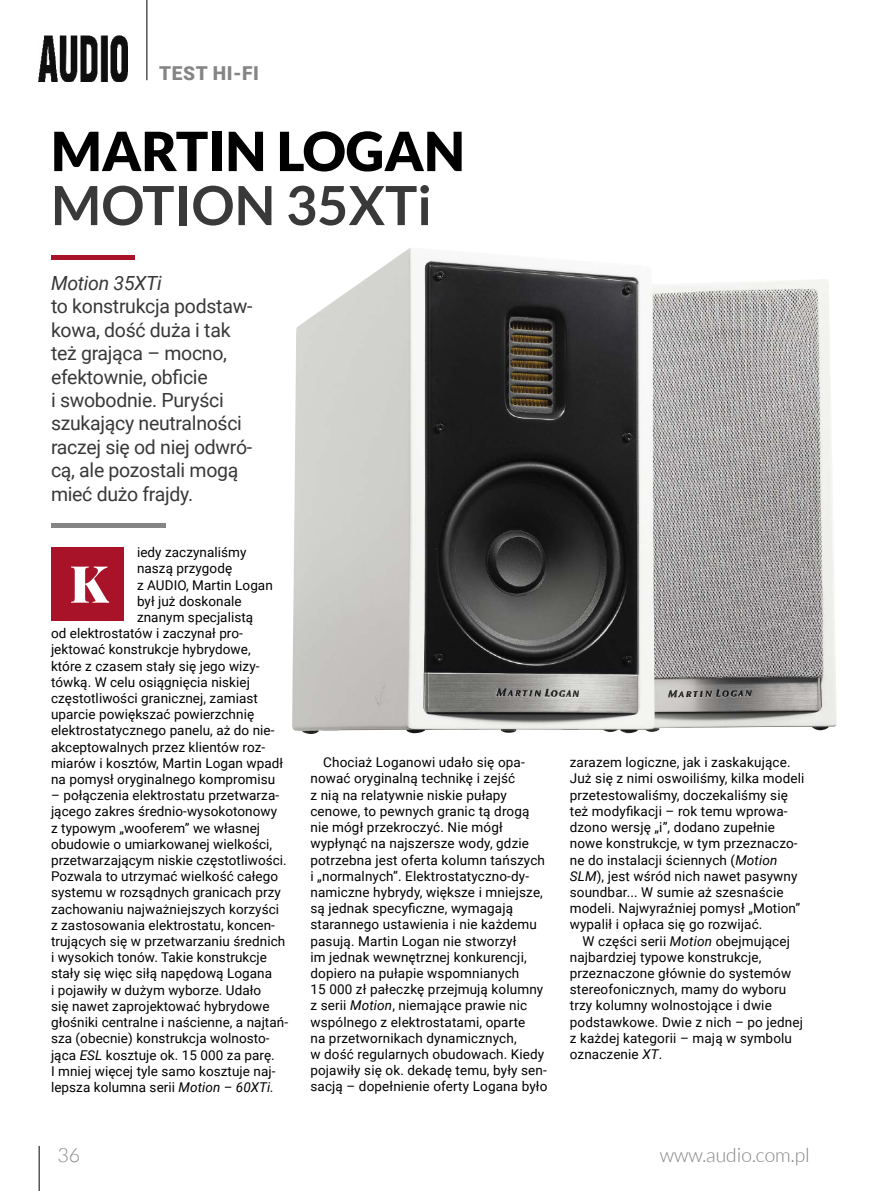
<style>
.page{position:relative;width:893px;height:1191px;background:#fff}
.page>*{position:absolute;margin:0;border:0;box-sizing:border-box;transform-origin:0 0}
.t1{font:900 54px "Lato";color:#000}
.t2{font:700 54px "Lato";color:#393939}
.t3{font:900 51.15px "Playfair Display";color:#fff}
.t4{font:19.5px/23.4px "Roboto";letter-spacing:-.015em;color:#393939}
.t5{font:300 19.5px "Lato";color:#858585}
.t6{font:italic 19.5px "Roboto";letter-spacing:-.015em;color:#393939}
.t7{font:900 19.2px "Roboto";letter-spacing:.035em;color:#858585}
.t8{font:13.5px/16.2px "Roboto";letter-spacing:.01em;color:#000}
.s1{font-style:italic}
</style>
<div class="page">
<hr style="left:39px;top:1145px;width:1px;height:46px;background:#000">
<hr style="left:147px;top:0;width:1px;height:80px;background:#000">
<img style="left:39px;top:35px;width:89px;height:46px">
<hr style="left:51px;top:255px;width:84px;height:4px;background:#a9132a">
<hr style="left:51px;top:523px;width:114px;height:4px;background:#858585">
<div style="left:51px;top:547px;width:73px;height:74px;background:#a9132a"></div>
<img style="left:292px;top:248px;width:545px;height:486px">
<h3 class="t7" style="left:159px;top:60px;width:101px">TEST HI-FI</h3>
<h1 class="t1" style="left:51px;top:120px;width:415px">MARTIN LOGAN</h1>
<h1 class="t2" style="left:51px;top:174px;width:382px">MOTION 35XTi</h1>
<h3 class="t6" style="left:51px;top:269px;width:112px">Motion 35XTi</h3>
<h3 class="t4" style="left:51px;top:294px;width:203px">to konstrukcja podstaw&shy;kowa, dość duża i tak też grająca – mocno, efektownie, obficie<br>i swobodnie. Puryści szukający neutralności raczej się od niej odwró&shy;cą, ale pozostali mogą mieć dużo frajdy.</h3>
<p class="t8" style="left:137px;top:544px;width:111px">iedy zaczynaliśmy</p>
<p class="t8" style="left:137px;top:560px;width:97px">naszą przygodę</p>
<p class="t8" style="left:137px;top:576px;width:137px">z AUDIO, Martin Logan</p>
<p class="t8" style="left:137px;top:592px;width:106px">był już doskonale</p>
<p class="t8" style="left:137px;top:608px;width:118px">znanym specjalistą</p>
<p class="t8" style="left:51px;top:625px;width:193px">od elektrostatów i zaczynał pro-</p>
<p class="t8" style="left:51px;top:641px;width:201px">jektować konstrukcje hybrydowe,</p>
<p class="t8" style="left:51px;top:657px;width:210px">które z czasem stały się jego wizy-</p>
<p class="t8" style="left:51px;top:673px;width:200px">tówką. W celu osiągnięcia niskiej</p>
<p class="t8" style="left:51px;top:689px;width:208px">częstotliwości granicznej, zamiast</p>
<p class="t8" style="left:51px;top:706px;width:205px">uparcie powiększać powierzchnię</p>
<p class="t8" style="left:51px;top:722px;width:225px">elektrostatycznego panelu, aż do nie-</p>
<p class="t8" style="left:51px;top:738px;width:216px">akceptowalnych przez klientów roz-</p>
<p class="t8" style="left:51px;top:754px;width:234px">miarów i kosztów, Martin Logan wpadł</p>
<p class="t8" style="left:51px;top:770px;width:226px">na pomysł oryginalnego kompromisu</p>
<p class="t8" style="left:51px;top:787px;width:239px">– połączenia elektrostatu przetwarza&shy;jącego zakres średnio-wysokotonowy<br>z typowym „wooferem” we własnej obudowie o umiarkowanej wielkości, przetwarzającym niskie częstotliwości.<br>Pozwala to utrzymać wielkość całego systemu w rozsądnych granicach przy zachowaniu najważniejszych korzyści z zastosowania elektrostatu, koncen&shy;trujących się w przetwarzaniu średnich i wysokich tonów. Takie konstrukcje stały się więc siłą napędową Logana<br>i pojawiły w dużym wyborze. Udało<br>się nawet zaprojektować hybrydowe głośniki centralne i naścienne, a najtań&shy;sza (obecnie) konstrukcja wolnosto&shy;jąca <span class="s1">ESL</span> kosztuje ok. 15 000 za parę.<br>I mniej więcej tyle samo kosztuje naj&shy;lepsza kolumna serii <span class="s1">Motion – 60XTi.</span></p>
<h2 class="t3" style="left:70px;top:543px;width:40px">K</h2>
<p class="t8" style="left:310px;top:754px;width:238px;text-indent:13px">Chociaż Loganowi udało się opa&shy;nować oryginalną technikę i zejść<br>z nią na relatywnie niskie pułapy cenowe, to pewnych granic tą drogą nie mógł przekroczyć. Nie mógł wypłynąć na najszersze wody, gdzie potrzebna jest oferta kolumn tańszych i „normalnych”. Elektrostatyczno-dy&shy;namiczne hybrydy, większe i mniejsze, są jednak specyficzne, wymagają starannego ustawienia i nie każdemu pasują. Martin Logan nie stworzył<br>im jednak wewnętrznej konkurencji, dopiero na pułapie wspomnianych<br>15 000 zł pałeczkę przejmują kolumny z serii <span class="s1">Motion</span>, niemające prawie nic wspólnego z elektrostatami, oparte<br>na przetwornikach dynamicznych,<br>w dość regularnych obudowach. Kiedy pojawiły się ok. dekadę temu, były sen&shy;sacją – dopełnienie oferty Logana było</p>
<p class="t8" style="left:570px;top:754px;width:236px">zarazem logiczne, jak i zaskakujące.<br>Już się z nimi oswoiliśmy, kilka modeli przetestowaliśmy, doczekaliśmy się też modyfikacji – rok temu wprowa&shy;dzono wersję „i”, dodano zupełnie nowe konstrukcje, w tym przeznaczo&shy;ne do instalacji ściennych (<span class="s1">Motion SLM</span>), jest wśród nich nawet pasywny soundbar... W sumie aż szesnaście modeli. Najwyraźniej pomysł „Motion” wypalił i opłaca się go rozwijać.</p>
<p class="t8" style="left:570px;top:932px;width:235px;text-indent:13px">W części serii <span class="s1">Motion</span> obejmującej najbardziej typowe konstrukcje, przeznaczone głównie do systemów stereofonicznych, mamy do wyboru trzy kolumny wolnostojące i dwie podstawkowe. Dwie z nich – po jednej z każdej kategorii – mają w symbolu oznaczenie <span class="s1">XT</span>.</p>
<h3 class="t5" style="left:57px;top:1144px;width:24px">36</h3>
<h3 class="t5" style="left:660px;top:1144px;width:151px">www.audio.com.pl</h3>
</div>
